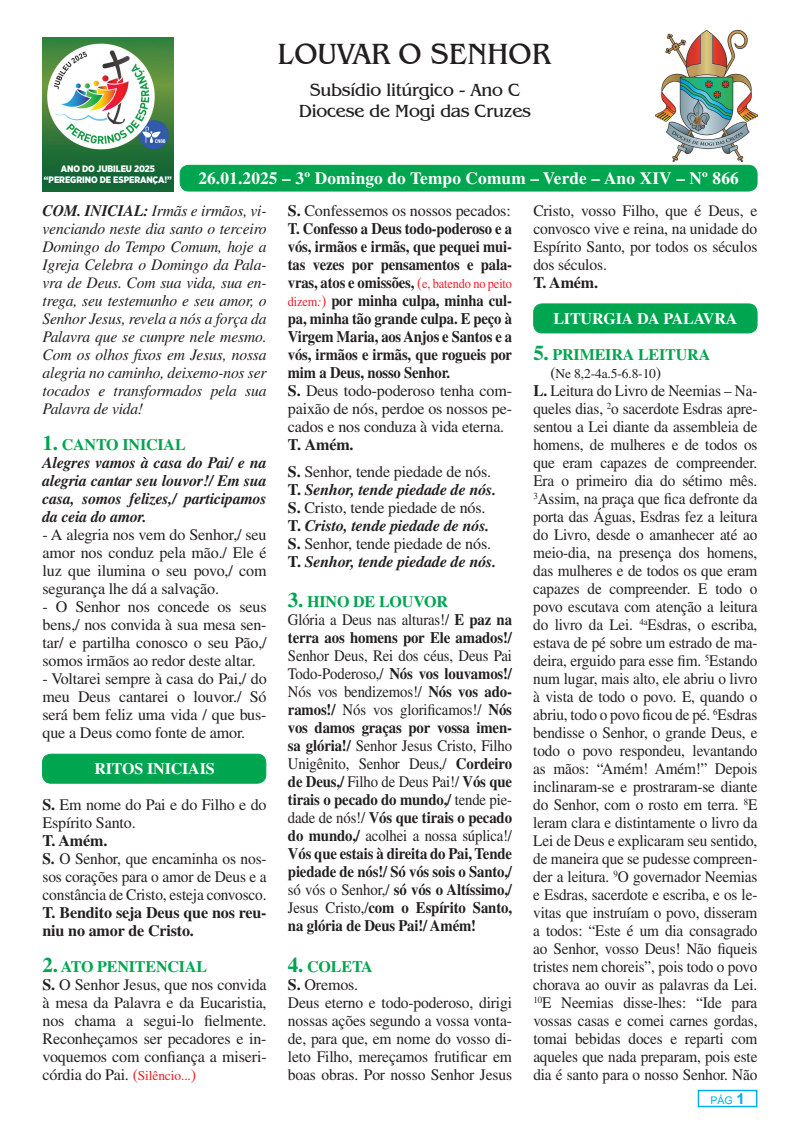
<style>
.page{position:relative;width:800px;height:1127px;background:#fff}
.page>*{position:absolute;margin:0;border:0;box-sizing:border-box;transform-origin:0 0}
.t1{font:30px "Benguiat IT Cby BT";color:#231f20}
.t2{font:18px/21.6px "Benguiat IT Cby BT";letter-spacing:-.01em;color:#231f20;text-align:center}
.t3{font:700 17.25px "Times";letter-spacing:.01em;color:#fff}
.t4{font:16.05px/18px "Times";letter-spacing:-.01em;color:#231f20;text-align:justify;scale:.95 1}
.t5{font:16.05px/18px "Times";letter-spacing:-.01em;color:#231f20;text-align:justify}
.t6{font:700 16.05px/18px "Times";letter-spacing:-.01em;color:#231f20;scale:.92 1}
.t7{font:700 16.05px/18px "Times";letter-spacing:-.01em;color:#231f20}
.t8{font:italic 16.05px/18px "Times";letter-spacing:-.01em;color:#231f20;text-align:justify}
.t9{font:italic 700 16.05px/18px "Times";letter-spacing:-.01em;color:#231f20}
.t10{font:16.05px/18px "Times";letter-spacing:-.01em;color:#231f20;scale:.96 1}
.t11{font:700 16.05px "Times";letter-spacing:-.01em;color:#fff}
.t12{font:700 16.05px "Times";letter-spacing:-.01em;color:#00a54f}
.t13{font:13.5px "Times";color:#231f20}
.t14{font:10.5px "Arial";color:#00aeef}
.t15{font:900 9.3px/11.2px "Gotham Narrow";letter-spacing:-.01em;color:#fff;text-align:center}
.s1{font-weight:700}
.s2{font-style:normal;font-size:21px;color:#00a54f}
.s3{font-style:normal;color:#00a54f}
.s4{font-weight:700;font-size:21px;color:#00a54f}
.s5{font-weight:700;color:#00a54f}
.s6{color:#ee1d23}
.s7{font-size:13.5px;color:#ee1d23}
.s8{font-weight:400}
.s9{font-weight:400;color:#ee1d23}
.s10{font-weight:400;font-size:13.5px;color:#ee1d23}
.s11{font-weight:400;font-style:italic;font-size:13.5px;color:#ee1d23}
.s12{font-style:normal}
.s13{font-weight:400;font-style:normal}
.s14{font-size:21px;color:#00a54f}
.s15{color:#00a54f}
.s16{font-size:21px}
.s17{font-size:16.05px}
.s18{font-weight:700;font-size:15px}
</style>
<div class="page">
<div style="left:697px;top:1090px;width:60px;height:17px;border:2px solid #00aeef"></div>
<div style="left:42px;top:754px;width:224px;height:29px;background:#00a54f;border-radius:9px"></div>
<div style="left:42px;top:754px;width:224px;height:29px;border:1px solid #00a54f;border-radius:9px"></div>
<div style="left:533px;top:304px;width:223px;height:29px;background:#00a54f;border-radius:9px"></div>
<div style="left:533px;top:303px;width:224px;height:30px;border:1px solid #00a54f;border-radius:9px"></div>
<div style="left:180px;top:165px;width:576px;height:26px;background:#00a54f;border-radius:9px"></div>
<div style="left:180px;top:165px;width:577px;height:26px;border:1px solid #00a54f;border-radius:9px"></div>
<img style="left:655px;top:30px;width:102px;height:132px">
<img style="left:42px;top:37px;width:131px;height:154px">
<p class="t15" style="left:44px;top:163px;width:129px">ANO DO JUBILEU 2025 “PEREGRINO DE ESPERANÇA!”</p>
<h1 class="t1" style="left:277px;top:36px;width:274px">LOUVAR O SENHOR</h1>
<p class="t2" style="left:299px;top:79px;width:233px">Subsídio litúrgico - Ano C<br>Diocese de Mogi das Cruzes</p>
<p class="t3" style="left:198px;top:167px;width:542px">26.01.2025 – 3º Domingo do Tempo Comum – Verde – Ano XIV – Nº 866</p>
<p class="t8" style="left:43px;top:201px;width:225px"><span class="s1">COM. INICIAL:</span> Irmãs e irmãos, vi&shy;venciando neste dia santo o terceiro Domingo do Tempo Comum, hoje a Igreja Celebra o Domingo da Pala&shy;vra de Deus. Com sua vida, sua en&shy;trega, seu testemunho e seu amor, o Senhor Jesus, revela a nós a força da Palavra que se cumpre nele mesmo.<br>Com os olhos fixos em Jesus, nossa alegria no caminho, deixemo-nos ser tocados e transformados pela sua Palavra de vida!</p>
<p class="t9" style="left:43px;top:435px;width:225px"><span class="s2">1.</span> <span class="s3">CANTO INICIAL<br></span>Alegres vamos à casa do Pai/ e na alegria cantar seu louvor!/ Em sua casa, somos felizes,/ participamos da ceia do amor.</p>
<p class="t5" style="left:43px;top:525px;width:225px">- A alegria nos vem do Senhor,/ seu amor nos conduz pela mão./ Ele é luz que ilumina o seu povo,/ com segurança lhe dá a salvação.</p>
<p class="t5" style="left:43px;top:597px;width:225px">- O Senhor nos concede os seus bens,/ nos convida à sua mesa sen&shy;tar/ e partilha conosco o seu Pão,/ somos irmãos ao redor deste altar.</p>
<p class="t5" style="left:43px;top:669px;width:225px">- Voltarei sempre à casa do Pai,/ do meu Deus cantarei o louvor./ Só será bem feliz uma vida / que bus&shy;que a Deus como fonte de amor.</p>
<p class="t11" style="left:94px;top:759px;width:122px">RITOS INICIAIS</p>
<p class="t5" style="left:43px;top:795px;width:225px"><span class="s1">S.</span> Em nome do Pai e do Filho e do<br>Espírito Santo.</p>
<p class="t10" style="left:43px;top:831px;width:235px"><span class="s1">T. Amém.<br>S.</span> O Senhor, que encaminha os nos&shy;sos corações para o amor de Deus e a constância de Cristo, esteja convosco.<br><span class="s1">T.</span> <span class="s1">Bendito seja Deus que nos reu&shy;niu no amor de Cristo.</span></p>
<p class="t5" style="left:43px;top:957px;width:225px;text-align:left"><span class="s4">2.</span> <span class="s5">ATO PENITENCIAL<br></span><span class="s1">S</span><span class="s1">.</span> O Senhor Jesus, que nos convida à mesa da Palavra e da Eucaristia, nos chama a segui-lo fielmente.<br>Reconheçamos ser pecadores e in&shy;voquemos com confiança a miseri&shy;córdia do Pai. <span class="s6">(</span><span class="s7">Silêncio...</span><span class="s6">)</span></p>
<p class="t7" style="left:288px;top:201px;width:225px">S. <span class="s8">Confessemos os nossos pecados:<br></span>T. Confesso a Deus todo-poderoso e a vós, irmãos e irmãs, que pequei mui&shy;tas vezes por pensamentos e pala&shy;vras, atos e omissões, <span class="s9">(</span><span class="s10">e, batendo no peito dizem</span><span class="s11">:</span><span class="s9">)</span> por minha culpa, minha cul&shy;pa, minha tão grande culpa. E peço à Virgem Maria, aos Anjos e Santos e a vós, irmãos e irmãs, que rogueis por mim a Deus, nosso Senhor.<br>S. <span class="s8">Deus todo-poderoso tenha com&shy;paixão de nós, perdoe os nossos pe&shy;cados e nos conduza à vida eterna.</span></p>
<p class="t5" style="left:288px;top:431px;width:205px;line-height:27px"><span class="s1">T. Amém.<br>S.</span> Senhor, tende piedade de nós.</p>
<p class="t9" style="left:288px;top:480px;width:210px"><span class="s12">T.</span> Senhor, tende piedade de nós.<br><span class="s12">S.</span> <span class="s13">Cristo, tende piedade de nós.<br></span><span class="s12">T.</span> Cristo, tende piedade de nós.<br><span class="s12">S.</span> <span class="s13">Senhor, tende piedade de nós.<br></span><span class="s12">T.</span> Senhor, tende piedade de nós.</p>
<p class="t6" style="left:288px;top:593px;width:245px"><span class="s14">3.</span> <span class="s15">HINO DE LOUVOR<br></span><span class="s8">Glória a Deus nas alturas!/</span> E paz na terra aos homens por Ele amados!/</p>
<p class="t6" style="left:288px;top:647px;width:245px;text-align:justify"><span class="s8">Senhor Deus, Rei dos céus, Deus Pai Todo-Poderoso,/</span> Nós vos louvamos!/ <span class="s8">Nós vos bendizemos!/</span> Nós vos ado&shy;ramos!/ <span class="s8">Nós vos glorificamos!/</span> Nós vos damos graças por vossa imen&shy;sa glória!/ <span class="s8">Senhor Jesus Cristo, Filho Unigênito, Senhor Deus,/</span> Cordeiro de Deus,/ <span class="s8">Filho de Deus Pai!/</span> Vós que tirais o pecado do mundo,/ <span class="s8">tende pie&shy;dade de nós!/</span> Vós que tirais o pecado do mundo,/ <span class="s8">acolhei a nossa súplica!/ </span>Vós que estais à direita do Pai, Tende piedade de nós!/ Só vós sois o Santo,/ <span class="s8">só vós o Senhor,/</span> só vós o Altíssimo,/ <span class="s8">Jesus Cristo,/</span>com o Espírito Santo, na glória de Deus Pai!/ Amém!</p>
<p class="t5" style="left:288px;top:957px;width:225px;text-align:left"><span class="s4">4.</span> <span class="s5">COLETA<br></span><span class="s1">S.</span> Oremos.<br>Deus eterno e todo-poderoso, dirigi nossas ações segundo a vossa vonta&shy;de, para que, em nome do vosso di&shy;leto Filho, mereçamos frutificar em boas obras. Por nosso Senhor Jesus</p>
<p class="t5" style="left:533px;top:201px;width:225px">Cristo, vosso Filho, que é Deus, e convosco vive e reina, na unidade do Espírito Santo, por todos os séculos dos séculos.</p>
<p class="t7" style="left:533px;top:273px;width:66px">T. Amém.</p>
<p class="t11" style="left:553px;top:309px;width:185px">LITURGIA DA PALAVRA</p>
<p class="t12" style="left:533px;top:345px;width:178px"><span class="s16">5.</span> PRIMEIRA LEITURA</p>
<p class="t13" style="left:550px;top:366px;width:112px"><span class="s17">(</span>Ne 8,2-4a.5-6.8-10<span class="s17">)</span></p>
<p class="t4" style="left:533px;top:381px;width:237px"><span class="s1">L.</span> Leitura do Livro de Neemias – Na&shy;queles dias, <sup>2</sup>o sacerdote Esdras apre&shy;sentou a Lei diante da assembleia de homens, de mulheres e de todos os que eram capazes de compreender.<br>Era o primeiro dia do sétimo mês.<br><sup>3</sup>Assim, na praça que fica defronte da porta das Águas, Esdras fez a leitura do Livro, desde o amanhecer até ao meio-dia, na presença dos homens, das mulheres e de todos os que eram capazes de compreender. E todo o povo escutava com atenção a leitura do livro da Lei. <sup>4a</sup>Esdras, o escriba, estava de pé sobre um estrado de ma&shy;deira, erguido para esse fim. <sup>5</sup>Estando num lugar, mais alto, ele abriu o livro à vista de todo o povo. E, quando o abriu, todo o povo ficou de pé. <sup>6</sup>Esdras bendisse o Senhor, o grande Deus, e todo o povo respondeu, levantando as mãos: “Amém! Amém!” Depois inclinaram-se e prostraram-se diante do Senhor, com o rosto em terra. <sup>8</sup>E leram clara e distintamente o livro da Lei de Deus e explicaram seu sentido, de maneira que se pudesse compreen&shy;der a leitura. <sup>9</sup>O governador Neemias e Esdras, sacerdote e escriba, e os le&shy;vitas que instruíam o povo, disseram a todos: “Este é um dia consagrado ao Senhor, vosso Deus! Não fiqueis tristes nem choreis”, pois todo o povo chorava ao ouvir as palavras da Lei.<br><sup>10</sup>E Neemias disse-lhes: “Ide para vossas casas e comei carnes gordas, tomai bebidas doces e reparti com aqueles que nada preparam, pois este dia é santo para o nosso Senhor. Não</p>
<p class="t14" style="left:710px;top:1093px;width:36px">PÁG <span class="s18">1</span></p>
</div>
